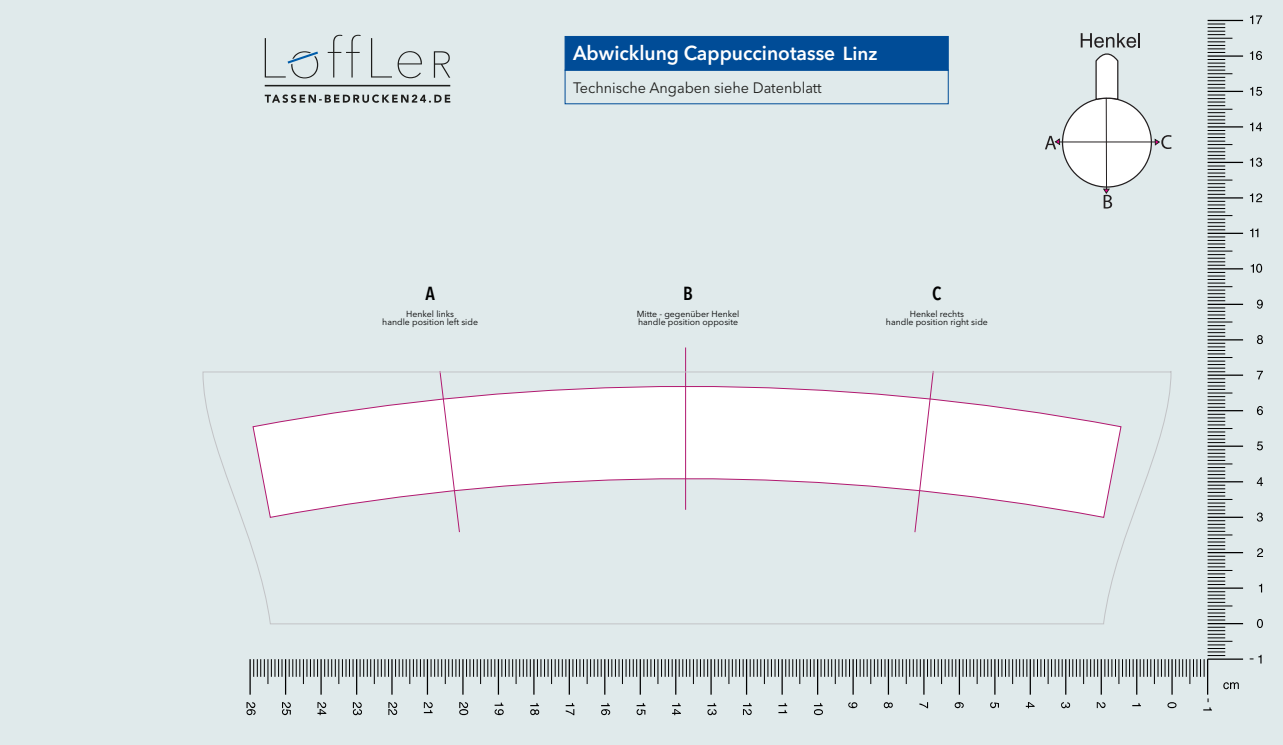
<style>
.page{position:relative;width:1283px;height:745px;background:#fff}
.page>*{position:absolute;margin:0;border:0;box-sizing:border-box;transform-origin:0 0}
.t1{font:600 20px "Avenir Next LT Pro";color:#fff;scale:.96 1}
.t2{font:600 condensed 18.75px "Avenir Next LT Pro";color:#000}
.t3{font:15px "Avenir Next LT Pro";color:#1d1d1b;scale:.96 1}
.t4{font:15px "Myriad Pro";color:#000}
.t5{font:8.75px/8.8px "Avenir Next LT Pro";color:#000;text-align:center}
.s1{font-size:18.75px}
</style>
<div class="page">
<div style="left:0;top:0;width:1282px;height:744px;background:#e0eaeb"></div>
<div style="left:1062px;top:98px;width:88px;height:89px;background:#fff;border-radius:50%"></div>
<svg style="left:1080px;top:33px;width:59px;height:68px"></svg>
<hr style="left:1105px;top:98px;width:1px;height:93px;background:#231f20">
<hr style="left:1057px;top:141px;width:99px;height:1px;background:#231f20">
<svg style="left:1045px;top:136px;width:14px;height:13px"></svg>
<svg style="left:1103px;top:189px;width:8px;height:19px"></svg>
<svg style="left:1154px;top:135px;width:17px;height:14px"></svg>
<hr style="left:265px;top:85px;width:185px;height:1px;background:#1d1d1b">
<svg style="left:265px;top:94px;width:185px;height:9px"></svg>
<svg style="left:265px;top:35px;width:157px;height:43px"></svg>
<svg style="left:434px;top:51px;width:16px;height:27px"></svg>
<svg style="left:1167px;top:702px;width:9px;height:5px"></svg>
<svg style="left:1096px;top:702px;width:9px;height:5px"></svg>
<svg style="left:1061px;top:702px;width:8px;height:5px"></svg>
<svg style="left:1025px;top:702px;width:9px;height:5px"></svg>
<svg style="left:990px;top:702px;width:8px;height:5px"></svg>
<svg style="left:954px;top:702px;width:9px;height:5px"></svg>
<svg style="left:919px;top:703px;width:8px;height:4px"></svg>
<svg style="left:883px;top:702px;width:9px;height:5px"></svg>
<svg style="left:848px;top:702px;width:9px;height:5px"></svg>
<svg style="left:813px;top:703px;width:9px;height:11px"></svg>
<svg style="left:778px;top:703px;width:9px;height:9px"></svg>
<svg style="left:743px;top:703px;width:8px;height:11px"></svg>
<svg style="left:707px;top:703px;width:9px;height:11px"></svg>
<svg style="left:672px;top:703px;width:8px;height:11px"></svg>
<svg style="left:636px;top:703px;width:9px;height:11px"></svg>
<svg style="left:601px;top:703px;width:9px;height:11px"></svg>
<svg style="left:565px;top:703px;width:9px;height:11px"></svg>
<svg style="left:530px;top:703px;width:9px;height:11px"></svg>
<svg style="left:459px;top:702px;width:9px;height:12px"></svg>
<svg style="left:424px;top:702px;width:8px;height:10px"></svg>
<svg style="left:388px;top:702px;width:9px;height:12px"></svg>
<svg style="left:353px;top:702px;width:9px;height:12px"></svg>
<svg style="left:317px;top:702px;width:9px;height:12px"></svg>
<svg style="left:282px;top:702px;width:9px;height:12px"></svg>
<svg style="left:246px;top:702px;width:9px;height:12px"></svg>
<hr style="left:1206px;top:658px;width:1px;height:36px;background:#000">
<hr style="left:1171px;top:658px;width:1px;height:36px;background:#000">
<svg style="left:1139px;top:659px;width:27px;height:24px"></svg>
<hr style="left:1135px;top:658px;width:2px;height:36px;background:#000">
<svg style="left:1104px;top:659px;width:29px;height:24px"></svg>
<hr style="left:1100px;top:658px;width:1px;height:36px;background:#000">
<svg style="left:1068px;top:659px;width:30px;height:24px"></svg>
<hr style="left:1064px;top:658px;width:2px;height:36px;background:#000">
<svg style="left:1033px;top:659px;width:29px;height:24px"></svg>
<hr style="left:1029px;top:658px;width:1px;height:36px;background:#000">
<svg style="left:997px;top:659px;width:30px;height:24px"></svg>
<hr style="left:994px;top:658px;width:1px;height:36px;background:#000">
<svg style="left:962px;top:659px;width:29px;height:24px"></svg>
<hr style="left:958px;top:658px;width:1px;height:36px;background:#000">
<svg style="left:927px;top:659px;width:29px;height:24px"></svg>
<hr style="left:923px;top:658px;width:1px;height:36px;background:#000">
<svg style="left:891px;top:659px;width:29px;height:24px"></svg>
<hr style="left:887px;top:658px;width:1px;height:36px;background:#000">
<svg style="left:856px;top:659px;width:29px;height:24px"></svg>
<hr style="left:852px;top:658px;width:1px;height:36px;background:#000">
<svg style="left:820px;top:659px;width:30px;height:24px"></svg>
<hr style="left:816px;top:658px;width:2px;height:36px;background:#000">
<svg style="left:785px;top:659px;width:29px;height:24px"></svg>
<hr style="left:781px;top:658px;width:1px;height:36px;background:#000">
<svg style="left:749px;top:659px;width:30px;height:24px"></svg>
<hr style="left:745px;top:658px;width:2px;height:36px;background:#000">
<svg style="left:714px;top:659px;width:29px;height:24px"></svg>
<hr style="left:710px;top:658px;width:1px;height:36px;background:#000">
<svg style="left:678px;top:659px;width:30px;height:24px"></svg>
<hr style="left:675px;top:658px;width:1px;height:36px;background:#000">
<svg style="left:643px;top:659px;width:29px;height:24px"></svg>
<hr style="left:639px;top:658px;width:1px;height:36px;background:#000">
<svg style="left:608px;top:659px;width:29px;height:24px"></svg>
<hr style="left:604px;top:658px;width:1px;height:36px;background:#000">
<svg style="left:572px;top:659px;width:29px;height:24px"></svg>
<hr style="left:568px;top:658px;width:2px;height:36px;background:#000">
<svg style="left:537px;top:659px;width:29px;height:24px"></svg>
<hr style="left:533px;top:658px;width:1px;height:36px;background:#000">
<svg style="left:501px;top:659px;width:30px;height:24px"></svg>
<hr style="left:497px;top:658px;width:2px;height:36px;background:#000">
<svg style="left:466px;top:659px;width:29px;height:24px"></svg>
<hr style="left:462px;top:658px;width:1px;height:36px;background:#000">
<svg style="left:430px;top:659px;width:30px;height:24px"></svg>
<hr style="left:427px;top:658px;width:1px;height:36px;background:#000">
<svg style="left:395px;top:659px;width:29px;height:24px"></svg>
<hr style="left:391px;top:658px;width:1px;height:36px;background:#000">
<svg style="left:360px;top:659px;width:29px;height:24px"></svg>
<hr style="left:356px;top:658px;width:1px;height:36px;background:#000">
<svg style="left:324px;top:659px;width:29px;height:24px"></svg>
<hr style="left:320px;top:658px;width:1px;height:36px;background:#000">
<svg style="left:289px;top:659px;width:29px;height:24px"></svg>
<hr style="left:285px;top:658px;width:1px;height:36px;background:#000">
<svg style="left:253px;top:659px;width:29px;height:24px"></svg>
<hr style="left:249px;top:658px;width:2px;height:36px;background:#000">
<svg style="left:1256px;top:619px;width:6px;height:8px"></svg>
<svg style="left:1257px;top:548px;width:5px;height:8px"></svg>
<svg style="left:1256px;top:512px;width:6px;height:9px"></svg>
<svg style="left:1256px;top:477px;width:6px;height:8px"></svg>
<svg style="left:1257px;top:441px;width:5px;height:9px"></svg>
<svg style="left:1256px;top:406px;width:6px;height:9px"></svg>
<svg style="left:1256px;top:370px;width:6px;height:9px"></svg>
<svg style="left:1256px;top:335px;width:6px;height:9px"></svg>
<svg style="left:1256px;top:299px;width:6px;height:9px"></svg>
<svg style="left:1250px;top:263px;width:11px;height:9px"></svg>
<svg style="left:1250px;top:228px;width:7px;height:9px"></svg>
<svg style="left:1249px;top:193px;width:12px;height:9px"></svg>
<svg style="left:1249px;top:157px;width:12px;height:10px"></svg>
<svg style="left:1250px;top:122px;width:11px;height:9px"></svg>
<svg style="left:1250px;top:87px;width:11px;height:9px"></svg>
<svg style="left:1249px;top:51px;width:12px;height:9px"></svg>
<svg style="left:1250px;top:15px;width:11px;height:9px"></svg>
<hr style="left:1207px;top:20px;width:35px;height:1px;background:#000">
<svg style="left:1207px;top:24px;width:25px;height:29px"></svg>
<hr style="left:1207px;top:55px;width:35px;height:2px;background:#000">
<svg style="left:1207px;top:59px;width:25px;height:30px"></svg>
<hr style="left:1207px;top:91px;width:35px;height:1px;background:#000">
<svg style="left:1207px;top:95px;width:25px;height:29px"></svg>
<hr style="left:1207px;top:126px;width:35px;height:1px;background:#000">
<svg style="left:1207px;top:130px;width:25px;height:29px"></svg>
<hr style="left:1207px;top:162px;width:35px;height:1px;background:#000">
<svg style="left:1207px;top:165px;width:25px;height:30px"></svg>
<hr style="left:1207px;top:197px;width:35px;height:1px;background:#000">
<svg style="left:1207px;top:201px;width:25px;height:29px"></svg>
<hr style="left:1207px;top:232px;width:35px;height:2px;background:#000">
<svg style="left:1207px;top:236px;width:25px;height:30px"></svg>
<hr style="left:1207px;top:268px;width:35px;height:1px;background:#000">
<svg style="left:1207px;top:272px;width:25px;height:29px"></svg>
<hr style="left:1207px;top:303px;width:35px;height:2px;background:#000">
<svg style="left:1207px;top:307px;width:25px;height:30px"></svg>
<hr style="left:1207px;top:339px;width:35px;height:1px;background:#000">
<svg style="left:1207px;top:343px;width:25px;height:29px"></svg>
<hr style="left:1207px;top:374px;width:35px;height:1px;background:#000">
<svg style="left:1207px;top:378px;width:25px;height:29px"></svg>
<hr style="left:1207px;top:410px;width:35px;height:1px;background:#000">
<svg style="left:1207px;top:413px;width:25px;height:30px"></svg>
<hr style="left:1207px;top:445px;width:35px;height:1px;background:#000">
<svg style="left:1207px;top:449px;width:25px;height:29px"></svg>
<hr style="left:1207px;top:481px;width:35px;height:1px;background:#000">
<svg style="left:1207px;top:484px;width:25px;height:30px"></svg>
<hr style="left:1207px;top:516px;width:35px;height:1px;background:#000">
<svg style="left:1207px;top:520px;width:25px;height:29px"></svg>
<hr style="left:1207px;top:551px;width:35px;height:2px;background:#000">
<svg style="left:1207px;top:555px;width:25px;height:27px"></svg>
<hr style="left:1207px;top:587px;width:35px;height:1px;background:#000">
<svg style="left:1207px;top:591px;width:25px;height:29px"></svg>
<hr style="left:1207px;top:622px;width:35px;height:1px;background:#000">
<svg style="left:1175px;top:626px;width:63px;height:62px"></svg>
<hr style="left:1207px;top:658px;width:35px;height:1px;background:#000">
<svg style="left:1258px;top:654px;width:3px;height:9px"></svg>
<svg style="left:494px;top:702px;width:9px;height:12px"></svg>
<svg style="left:1203px;top:707px;width:8px;height:3px"></svg>
<div style="left:564px;top:36px;width:384px;height:34px;background:#004c97"></div>
<div style="left:564px;top:70px;width:384px;height:34px;border:1px solid #004c97"></div>
<hr style="left:685px;top:347px;width:1px;height:162px;background:#b1186f">
<svg style="left:202px;top:370px;width:969px;height:254px"></svg>
<h2 class="t2" style="left:425px;top:282px;width:11px">A</h2>
<p class="t5" style="left:382px;top:309px;width:97px">Henkel links<br>handle position left side</p>
<h1 class="t1" style="left:573px;top:41px;width:318px">Abwicklung Cappuccinotasse <span class="s1">Linz</span></h1>
<h3 class="t3" style="left:573px;top:79px;width:261px">Technische Angaben siehe Datenblatt</h3>
<h2 class="t2" style="left:683px;top:282px;width:11px">B</h2>
<p class="t5" style="left:636px;top:309px;width:104px;text-align:left">Mitte - gegenüber Henkel handle position opposite</p>
<h2 class="t2" style="left:932px;top:282px;width:11px">C</h2>
<p class="t5" style="left:885px;top:309px;width:103px">Henkel rechts<br>handle position right side</p>
<h3 class="t4" style="left:1217px;top:697px;width:6px;rotate:90deg">-</h3>
<h3 class="t4" style="left:1248px;top:648px;width:6px">-</h3>
</div>
